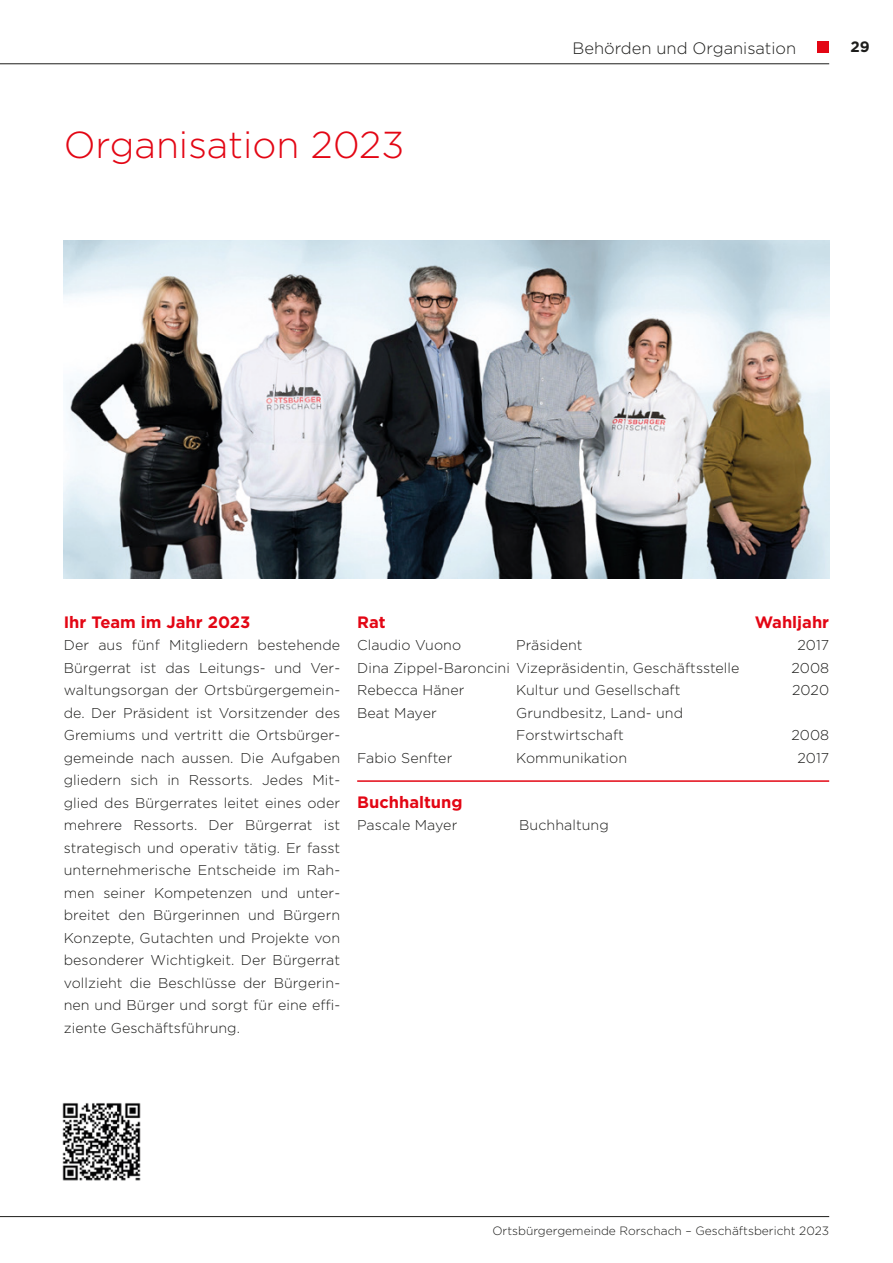
<style>
.page{position:relative;width:893px;height:1263px;background:#fff}
.page>*{position:absolute;margin:0;border:0;box-sizing:border-box;transform-origin:0 0}
.t1{font:300 37.5px "Gotham";color:#e30614}
.t2{font:700 16.5px "Gotham";color:#e30614}
.t3{font:300 16.5px "Gotham";color:#1d1d1b}
.t4{font:700 15px "Gotham";color:#1d1d1b}
.t5{font:300 14.25px/22.5px "Gotham";letter-spacing:.005em;color:#1d1d1b;text-align:justify}
.t6{font:300 12px "Gotham";color:#1d1d1b}
</style>
<div class="page">
<div style="left:818px;top:41px;width:11px;height:12px;background:#e30614"></div>
<hr style="left:0;top:1216px;width:829px;height:1px;background:#1d1d1b">
<hr style="left:0;top:63px;width:829px;height:1px;background:#1d1d1b">
<hr style="left:357px;top:780px;width:472px;height:2px;background:#e30614">
<img style="left:64px;top:240px;width:765px;height:338px">
<img style="left:62px;top:1103px;width:79px;height:78px">
<h1 class="t1" style="left:64px;top:121px;width:342px">Organisation 2023</h1>
<p class="t3" style="left:572px;top:37px;width:225px">Behörden und Organisation</p>
<p class="t4" style="left:850px;top:37px;width:21px">29</p>
<p class="t2" style="left:64px;top:611px;width:188px">Ihr Team im Jahr 2023</p>
<p class="t5" style="left:64px;top:633px;width:278px">Der aus fünf Mitgliedern bestehende Bürgerrat ist das Leitungs- und Ver&shy;waltungsorgan der Ortsbürgergemein&shy;de. Der Präsident ist Vorsitzender des Gremiums und vertritt die Ortsbürger&shy;gemeinde nach aussen. Die Aufgaben gliedern sich in Ressorts. Jedes Mit&shy;glied des Bürgerrates leitet eines oder mehrere Ressorts. Der Bürgerrat ist strategisch und operativ tätig. Er fasst unternehmerische Entscheide im Rah&shy;men seiner Kompetenzen und unter&shy;breitet den Bürgerinnen und Bürgern Konzepte, Gutachten und Projekte von besonderer Wichtigkeit. Der Bürgerrat vollzieht die Beschlüsse der Bürgerin&shy;nen und Bürger und sorgt für eine effi&shy;ziente Geschäftsführung.</p>
<p class="t2" style="left:357px;top:611px;width:30px">Rat</p>
<p class="t2" style="left:755px;top:611px;width:76px">Wahljahr</p>
<p class="t5" style="left:357px;top:633px;width:106px">Claudio Vuono</p>
<p class="t5" style="left:516px;top:633px;width:68px">Präsident</p>
<p class="t5" style="left:797px;top:633px;width:33px">2017</p>
<p class="t5" style="left:357px;top:656px;width:384px">Dina Zippel-Baroncini Vizepräsidentin, Geschäftsstelle</p>
<p class="t5" style="left:791px;top:656px;width:39px">2008</p>
<p class="t5" style="left:357px;top:678px;width:109px">Rebecca Häner</p>
<p class="t5" style="left:516px;top:678px;width:166px">Kultur und Gesellschaft</p>
<p class="t5" style="left:792px;top:678px;width:39px">2020</p>
<p class="t5" style="left:357px;top:701px;width:81px">Beat Mayer</p>
<p class="t5" style="left:516px;top:701px;width:168px">Grundbesitz, Land- und<br>Forstwirtschaft</p>
<p class="t5" style="left:791px;top:723px;width:39px">2008</p>
<p class="t5" style="left:357px;top:746px;width:97px">Fabio Senfter</p>
<p class="t5" style="left:516px;top:746px;width:112px">Kommunikation</p>
<p class="t5" style="left:797px;top:746px;width:33px">2017</p>
<p class="t2" style="left:357px;top:791px;width:107px">Buchhaltung</p>
<p class="t5" style="left:357px;top:813px;width:102px">Pascale Mayer</p>
<p class="t5" style="left:519px;top:813px;width:91px">Buchhaltung</p>
<p class="t6" style="left:492px;top:1223px;width:338px">Ortsbürgergemeinde Rorschach – Geschäftsbericht 2023</p>
</div>
